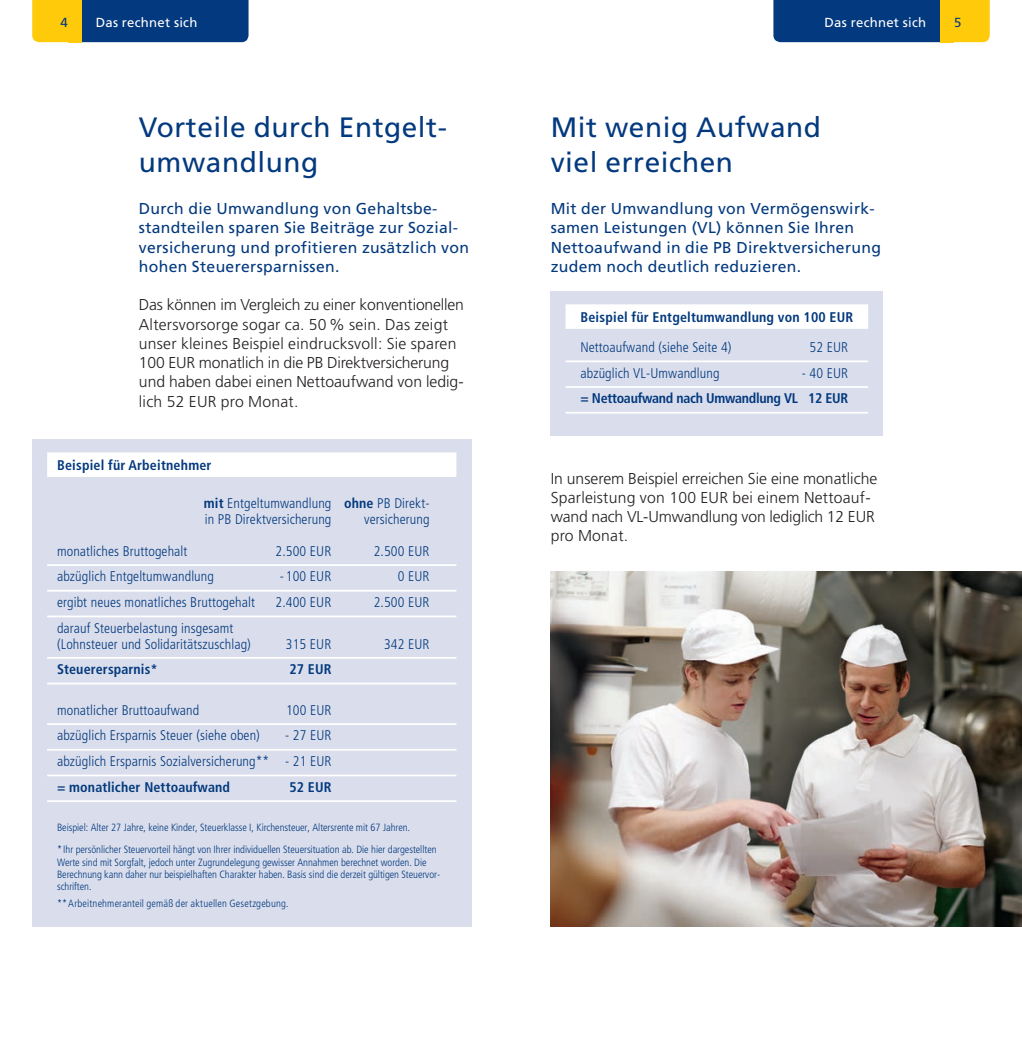
<style>
.page{position:relative;width:1022px;height:1042px;background:#fff}
.page>*{position:absolute;margin:0;border:0;box-sizing:border-box;transform-origin:0 0}
.t1{font:28px/35px "Frutiger LT Std";letter-spacing:.02em;color:#03397e}
.t2{font:300 15.75px/19.2px "Frutiger LT Std";color:#231f20}
.t3{font:15.75px/19.2px "Frutiger LT Std";letter-spacing:.02em;color:#03397e}
.t4{font:300 condensed 14px/15.8px "Frutiger LT Std";letter-spacing:.01em;color:#03397e}
.t5{font:700 condensed 14px "Frutiger LT Std";letter-spacing:.01em;color:#03397e}
.t6{font:700 condensed 14px "Frutiger LT Std";letter-spacing:-.02em;color:#03397e}
.t7{font:13.12px "Frutiger LT Std";letter-spacing:.02em;color:#fff}
.t8{font:13.12px "Frutiger LT Std";color:#03397e}
.t9{font:300 condensed 10.5px/12.2px "Frutiger LT Std";letter-spacing:-.005em;color:#03397e}
.t10{font:300 condensed 10.5px "Frutiger LT Std";letter-spacing:.015em;color:#03397e}
.s1{font-weight:700}
</style>
<div class="page">
<div style="left:551px;top:291px;width:332px;height:144px;background:#dadeec"></div>
<div style="left:566px;top:304px;width:302px;height:25px;background:#fff"></div>
<hr style="left:566px;top:360px;width:302px;height:2px;background:#fff">
<hr style="left:566px;top:386px;width:302px;height:2px;background:#fff">
<hr style="left:566px;top:412px;width:302px;height:1px;background:#fff">
<img style="left:551px;top:572px;width:471px;height:354px">
<div style="left:32px;top:439px;width:439px;height:487px;background:#dadeec"></div>
<div style="left:47px;top:452px;width:409px;height:25px;background:#fff"></div>
<hr style="left:47px;top:564px;width:409px;height:2px;background:#fff">
<hr style="left:47px;top:590px;width:409px;height:1px;background:#fff">
<hr style="left:47px;top:615px;width:409px;height:2px;background:#fff">
<hr style="left:47px;top:657px;width:409px;height:2px;background:#fff">
<hr style="left:47px;top:682px;width:409px;height:2px;background:#fff">
<hr style="left:47px;top:723px;width:409px;height:2px;background:#fff">
<hr style="left:47px;top:749px;width:409px;height:1px;background:#fff">
<hr style="left:47px;top:774px;width:409px;height:2px;background:#fff">
<hr style="left:47px;top:800px;width:409px;height:2px;background:#fff">
<svg style="left:32px;top:0;width:217px;height:42px;background:#30536a"></svg>
<div style="left:68px;top:0;width:14px;height:42px;background:#feca0a"></div>
<svg style="left:773px;top:0;width:217px;height:42px;background:#30536a"></svg>
<div style="left:940px;top:0;width:14px;height:42px;background:#feca0a"></div>
<p class="t8" style="left:61px;top:15px;width:9px">4</p>
<p class="t7" style="left:96px;top:15px;width:103px">Das rechnet sich</p>
<p class="t7" style="left:824px;top:15px;width:103px">Das rechnet sich</p>
<p class="t8" style="left:954px;top:15px;width:9px">5</p>
<h1 class="t1" style="left:139px;top:110px;width:310px">Vorteile durch Entgelt&shy;umwandlung</h1>
<p class="t3" style="left:139px;top:199px;width:332px">Durch die Umwandlung von Gehaltsbe&shy;standteilen sparen Sie Beiträge zur Sozial&shy;versicherung und profitieren zusätzlich von hohen Steuerersparnissen.</p>
<p class="t2" style="left:139px;top:295px;width:327px">Das können im Vergleich zu einer konventionellen Altersvorsorge sogar ca. 50% sein. Das zeigt unser kleines Beispiel eindrucksvoll: Sie sparen 100 EUR monatlich in die PB Direktversicherung und haben dabei einen Nettoaufwand von ledig&shy;lich 52 EUR pro Monat.</p>
<p class="t5" style="left:57px;top:456px;width:156px">Beispiel für Arbeitnehmer</p>
<p class="t4" style="left:204px;top:496px;width:227px"><span class="s1">mit</span> Entgeltumwandlung <span class="s1">ohne</span> PB Direkt&shy;in PB Direktversicherung</p>
<p class="t4" style="left:364px;top:512px;width:67px">versicherung</p>
<p class="t4" style="left:57px;top:543px;width:132px">monatliches Bruttogehalt</p>
<p class="t4" style="left:276px;top:543px;width:57px">2.500 EUR</p>
<p class="t4" style="left:374px;top:543px;width:57px">2.500 EUR</p>
<p class="t4" style="left:57px;top:569px;width:158px">abzüglich Entgeltumwandlung</p>
<p class="t4" style="left:280px;top:569px;width:53px">- 100 EUR</p>
<p class="t4" style="left:398px;top:569px;width:33px">0 EUR</p>
<p class="t4" style="left:57px;top:594px;width:200px">ergibt neues monatliches Bruttogehalt</p>
<p class="t4" style="left:276px;top:594px;width:57px">2.400 EUR</p>
<p class="t4" style="left:374px;top:594px;width:57px">2.500 EUR</p>
<p class="t4" style="left:57px;top:620px;width:195px">darauf Steuerbelastung insgesamt (Lohnsteuer und Solidaritätszuschlag)</p>
<p class="t4" style="left:286px;top:636px;width:47px">315 EUR</p>
<p class="t4" style="left:384px;top:636px;width:47px">342 EUR</p>
<p class="t5" style="left:57px;top:661px;width:102px">Steuerersparnis*</p>
<p class="t5" style="left:289px;top:661px;width:44px">27 EUR</p>
<p class="t4" style="left:57px;top:702px;width:144px">monatlicher Bruttoaufwand</p>
<p class="t4" style="left:286px;top:702px;width:47px">100 EUR</p>
<p class="t4" style="left:57px;top:728px;width:204px">abzüglich Ersparnis Steuer (siehe oben)</p>
<p class="t4" style="left:57px;top:723px;width:276px;line-height:25.7px;text-align:right">- 27 EUR<br>abzüglich Ersparnis Sozialversicherung** - 21 EUR</p>
<p class="t5" style="left:57px;top:778px;width:175px">= monatlicher Nettoaufwand</p>
<p class="t5" style="left:289px;top:778px;width:44px">52 EUR</p>
<p class="t9" style="left:57px;top:816px;width:381px;line-height:22.2px">Beispiel: Alter 27 Jahre, keine Kinder, Steuerklasse I, Kirchensteuer, Altersrente mit 67 Jahren.<br>*Ihr persönlicher Steuervorteil hängt von Ihrer individuellen Steuersituation ab. Die hier dargestellten</p>
<p class="t9" style="left:57px;top:856px;width:385px">Werte sind mit Sorgfalt, jedoch unter Zugrundelegung gewisser Annahmen berechnet worden. Die<br>Berechnung kann daher nur beispielhaften Charakter haben. Basis sind die derzeit gültigen Steuervor&shy;schriften.</p>
<p class="t10" style="left:57px;top:898px;width:233px">**Arbeitnehmeranteil gemäß der aktuellen Gesetzgebung.</p>
<h1 class="t1" style="left:551px;top:110px;width:272px">Mit wenig Aufwand viel erreichen</h1>
<p class="t3" style="left:551px;top:199px;width:332px">Mit der Umwandlung von Vermögenswirk&shy;samen Leistungen (VL) können Sie Ihren Nettoaufwand in die PB Direktversicherung zudem noch deutlich reduzieren.</p>
<p class="t5" style="left:580px;top:308px;width:274px">Beispiel für Entgeltumwandlung von 100 EUR</p>
<p class="t4" style="left:580px;top:339px;width:153px">Nettoaufwand (siehe Seite 4)</p>
<p class="t4" style="left:810px;top:339px;width:40px">52 EUR</p>
<p class="t4" style="left:580px;top:365px;width:141px">abzüglich VL-Umwandlung</p>
<p class="t4" style="left:802px;top:365px;width:48px">- 40 EUR</p>
<p class="t6" style="left:580px;top:390px;width:269px">= Nettoaufwand nach Umwandlung VL 12 EUR</p>
<p class="t2" style="left:551px;top:469px;width:328px">In unserem Beispiel erreichen Sie eine monatliche Sparleistung von 100 EUR bei einem Nettoauf&shy;wand nach VL-Umwandlung von lediglich 12 EUR pro Monat.</p>
</div>
